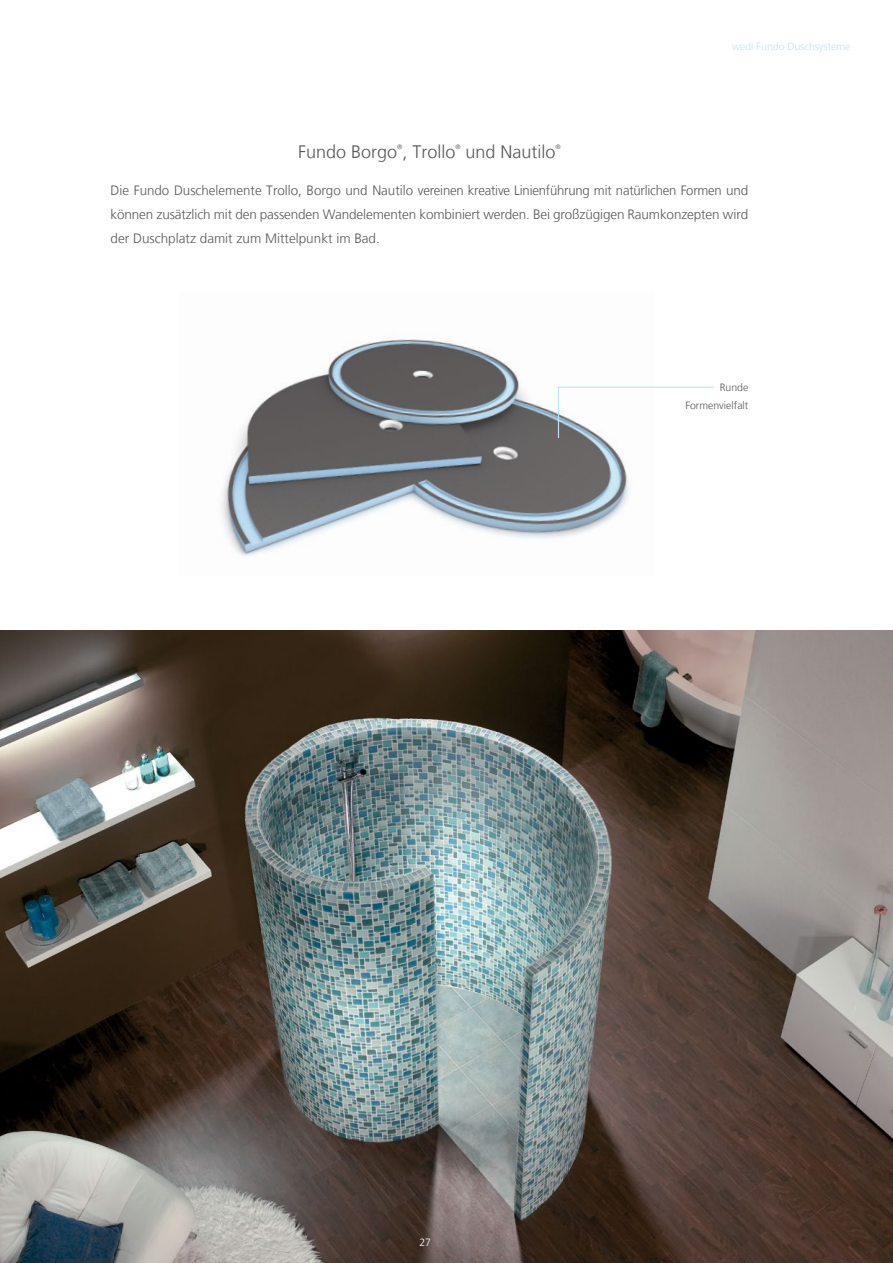
<style>
.page{position:relative;width:893px;height:1263px;background:#fff}
.page>*{position:absolute;margin:0;border:0;box-sizing:border-box;transform-origin:0 0}
.t1{font:300 18px "Frutiger LT Com";color:#58585a}
.t2{font:300 13.5px/24px "Frutiger LT Com";color:#58585a;text-align:justify}
.t3{font:300 10.5px "Frutiger LT Com";color:#bde4f7}
.t4{font:300 10.5px/18px "Frutiger LT Com";color:#58585a;text-align:right}
.t5{font:300 10.5px "Frutiger LT Com";color:#fff}
.t6{font:300 6.45px "Frutiger LT Com";color:#58585a}
</style>
<div class="page">
<img style="left:0;top:631px;width:893px;height:632px">
<img style="left:221px;top:339px;width:433px;height:217px">
<hr style="left:558px;top:387px;width:1px;height:51px;background:#bde4f7">
<hr style="left:558px;top:387px;width:156px;height:1px;background:#bde4f7">
<p class="t3" style="left:732px;top:41px;width:120px">wedi Fundo Duschsysteme</p>
<p class="t6" style="left:397px;top:143px;width:7px">®</p>
<p class="t6" style="left:455px;top:143px;width:7px">®</p>
<h1 class="t1" style="left:466px;top:141px;width:92px">und Nautilo</h1>
<p class="t6" style="left:556px;top:143px;width:7px">®</p>
<p class="t2" style="left:111px;top:178px;width:639px">Die Fundo Duschelemente Trollo, Borgo und Nautilo vereinen kreative Linienführung mit natürlichen Formen und können zusätzlich mit den passenden Wandelementen kombiniert werden. Bei großzügigen Raumkonzepten wird der Duschplatz damit zum Mittelpunkt im Bad.</p>
<h1 class="t1" style="left:298px;top:141px;width:159px">Fundo Borgo , Trollo</h1>
<p class="t4" style="left:685px;top:378px;width:64px">Runde<br>Formenvielfalt</p>
<p class="t5" style="left:419px;top:1236px;width:13px">27</p>
</div>
